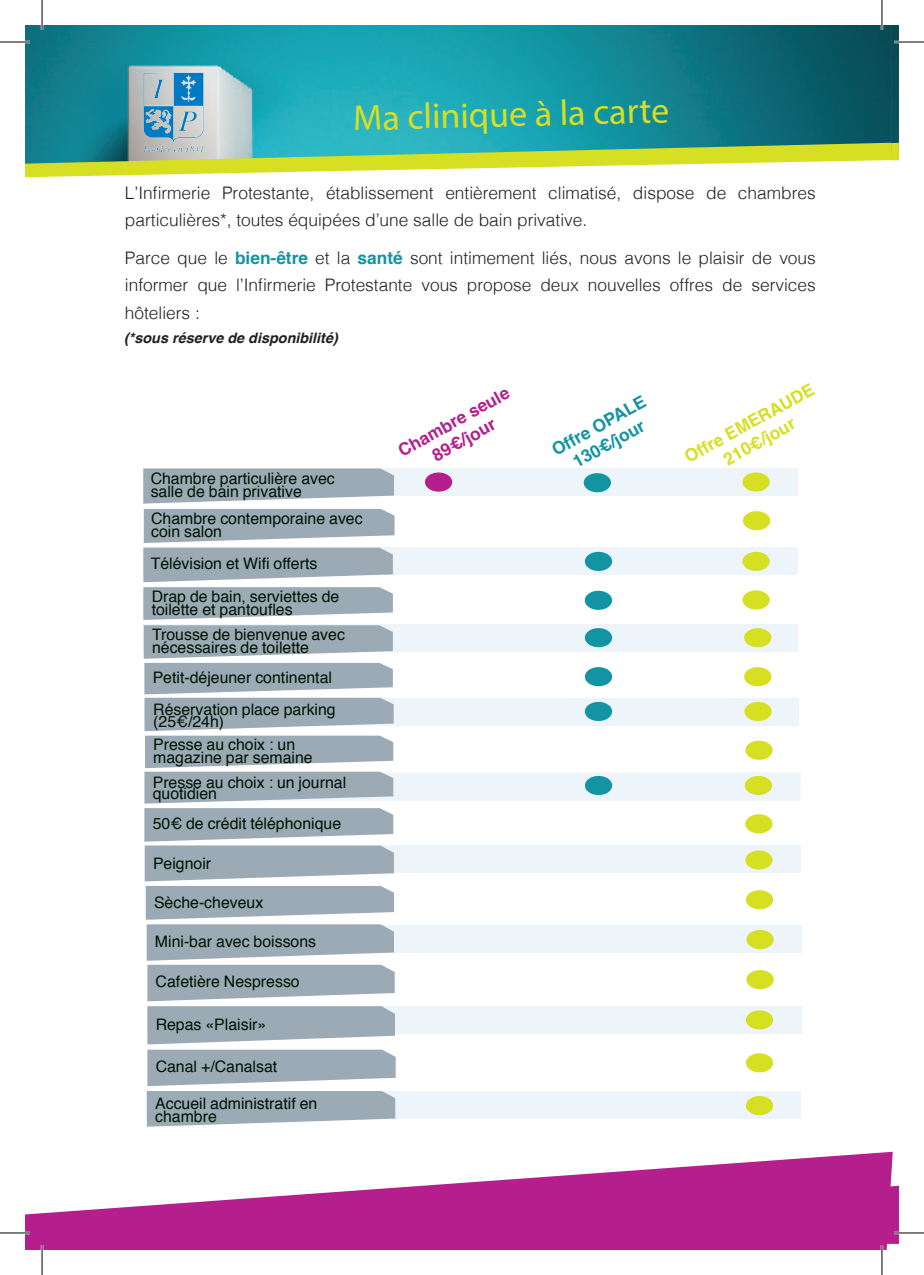
<style>
.page{position:relative;width:924px;height:1275px;background:#fff}
.page>*{position:absolute;margin:0;border:0;box-sizing:border-box;transform-origin:0 0}
.t1{font:36px "Myriad Pro";color:#d6df21}
.t2{font:300 17.2px/27.4px "Helvetica";color:#231f20}
.t3{font:700 17.2px/20.8px "Helvetica";color:#d6df21;text-align:center}
.t4{font:700 17.2px/20.8px "Helvetica";color:#b41e8d;text-align:center}
.t5{font:700 17.2px/20.8px "Helvetica";color:#1294a3;text-align:center}
.t6{font:15.8px/13px "Helvetica";color:#001300}
.t7{font:italic 700 14.4px "Helvetica";color:#231f20}
.s1{font-weight:700;color:#1294a3}
</style>
<div class="page">
<img style="left:890px;top:25px;width:8px;height:118px">
<div style="left:890px;top:143px;width:8px;height:17px;background:#d6df21"></div>
<svg style="left:25px;top:1151px;width:867px;height:99px;fill:#b41e8d"></svg>
<img style="left:25px;top:25px;width:865px;height:118px">
<svg style="left:25px;top:143px;width:865px;height:34px"></svg>
<img style="left:129px;top:65px;width:90px;height:94px">
<div style="left:147px;top:1091px;width:653px;height:28px;background:#edf5fb"></div>
<div style="left:144px;top:698px;width:654px;height:27px;background:#edf5fb"></div>
<div style="left:147px;top:1006px;width:654px;height:27px;background:#edf5fb"></div>
<div style="left:144px;top:624px;width:653px;height:27px;background:#edf5fb"></div>
<div style="left:147px;top:924px;width:654px;height:28px;background:#edf5fb"></div>
<div style="left:146px;top:772px;width:654px;height:28px;background:#edf5fb"></div>
<div style="left:146px;top:845px;width:654px;height:28px;background:#edf5fb"></div>
<div style="left:143px;top:547px;width:654px;height:28px;background:#edf5fb"></div>
<div style="left:143px;top:468px;width:654px;height:28px;background:#edf5fb"></div>
<div style="left:742px;top:472px;width:27px;height:19px;background:#d6df21;border-radius:50%"></div>
<svg style="left:143px;top:468px;width:251px;height:35px;background:#a7b3bd"></svg>
<div style="left:583px;top:473px;width:27px;height:19px;background:#1294a3;border-radius:50%"></div>
<div style="left:425px;top:472px;width:27px;height:19px;background:#b41e8d;border-radius:50%"></div>
<svg style="left:143px;top:509px;width:252px;height:617px"></svg>
<div style="left:584px;top:667px;width:28px;height:19px;background:#1294a3;border-radius:50%"></div>
<div style="left:584px;top:776px;width:28px;height:19px;background:#1294a3;border-radius:50%"></div>
<div style="left:584px;top:628px;width:28px;height:19px;background:#1294a3;border-radius:50%"></div>
<div style="left:584px;top:591px;width:27px;height:19px;background:#1294a3;border-radius:50%"></div>
<div style="left:584px;top:552px;width:28px;height:19px;background:#1294a3;border-radius:50%"></div>
<div style="left:584px;top:702px;width:28px;height:19px;background:#1294a3;border-radius:50%"></div>
<div style="left:745px;top:814px;width:27px;height:19px;background:#d6df21;border-radius:50%"></div>
<div style="left:745px;top:850px;width:27px;height:19px;background:#d6df21;border-radius:50%"></div>
<div style="left:746px;top:930px;width:27px;height:19px;background:#d6df21;border-radius:50%"></div>
<div style="left:745px;top:890px;width:27px;height:19px;background:#d6df21;border-radius:50%"></div>
<div style="left:745px;top:740px;width:27px;height:20px;background:#d6df21;border-radius:50%"></div>
<div style="left:744px;top:702px;width:27px;height:19px;background:#d6df21;border-radius:50%"></div>
<div style="left:743px;top:667px;width:28px;height:19px;background:#d6df21;border-radius:50%"></div>
<div style="left:744px;top:776px;width:27px;height:19px;background:#d6df21;border-radius:50%"></div>
<div style="left:743px;top:628px;width:28px;height:19px;background:#d6df21;border-radius:50%"></div>
<div style="left:742px;top:590px;width:27px;height:19px;background:#d6df21;border-radius:50%"></div>
<div style="left:742px;top:552px;width:27px;height:19px;background:#d6df21;border-radius:50%"></div>
<div style="left:742px;top:511px;width:27px;height:19px;background:#d6df21;border-radius:50%"></div>
<div style="left:745px;top:1096px;width:27px;height:19px;background:#d6df21;border-radius:50%"></div>
<div style="left:745px;top:1053px;width:27px;height:19px;background:#d6df21;border-radius:50%"></div>
<div style="left:745px;top:1010px;width:27px;height:19px;background:#d6df21;border-radius:50%"></div>
<div style="left:746px;top:970px;width:27px;height:19px;background:#d6df21;border-radius:50%"></div>
<div style="left:869px;top:1185px;width:30px;height:59px;background:#b41e8d"></div>
<hr style="left:0;top:41px;width:30px;height:2px;background:#fff">
<hr style="left:893px;top:41px;width:30px;height:2px;background:#fff">
<hr style="left:0;top:1231px;width:30px;height:3px;background:#fff">
<hr style="left:893px;top:1231px;width:30px;height:3px;background:#fff">
<hr style="left:41px;top:0;width:2px;height:30px;background:#fff">
<hr style="left:41px;top:1245px;width:2px;height:30px;background:#fff">
<hr style="left:880px;top:0;width:2px;height:30px;background:#fff">
<hr style="left:880px;top:1245px;width:2px;height:30px;background:#fff">
<hr style="left:0;top:42px;width:30px;height:1px;background:#000">
<hr style="left:893px;top:42px;width:30px;height:1px;background:#000">
<hr style="left:0;top:1232px;width:30px;height:1px;background:#000">
<hr style="left:893px;top:1232px;width:30px;height:1px;background:#000">
<hr style="left:42px;top:0;width:1px;height:30px;background:#000">
<hr style="left:42px;top:1245px;width:1px;height:30px;background:#000">
<hr style="left:881px;top:0;width:1px;height:30px;background:#000">
<hr style="left:881px;top:1245px;width:1px;height:30px;background:#000">
<h1 class="t1" style="left:352px;top:97px;width:317px;rotate:-2deg">Ma clinique à la carte</h1>
<p class="t2" style="left:125px;top:178px;width:692px">L’Infirmerie Protestante, établissement entièrement climatisé, dispose de chambres particulières*, toutes équipées d’une salle de bain privative.</p>
<p class="t2" style="left:125px;top:243px;width:692px;text-align:justify">Parce que le <span class="s1">bien-être</span> et la <span class="s1">santé</span> sont intimement liés, nous avons le plaisir de vous informer que l’Infirmerie Protestante vous propose deux nouvelles offres de services hôteliers :</p>
<p class="t7" style="left:124px;top:326px;width:215px">(*sous réserve de disponibilité)</p>
<p class="t6" style="left:151px;top:473px;width:185px">Chambre particulière avec salle de bain privative</p>
<p class="t6" style="left:151px;top:513px;width:213px">Chambre contemporaine avec coin salon</p>
<p class="t6" style="left:151px;top:558px;width:168px">Télévision et Wifi offerts</p>
<p class="t6" style="left:152px;top:591px;width:189px">Drap de bain, serviettes de toilette et pantoufles</p>
<p class="t6" style="left:152px;top:628px;width:194px">Trousse de bienvenue avec nécessaires de toilette</p>
<p class="t6" style="left:153px;top:671px;width:181px">Petit-déjeuner continental</p>
<p class="t6" style="left:153px;top:703px;width:184px">Réservation place parking (25€/24h)</p>
<p class="t6" style="left:153px;top:738px;width:161px">Presse au choix : un magazine par semaine</p>
<p class="t6" style="left:153px;top:776px;width:195px;line-height:11.6px">Presse au choix : un journal quotidien</p>
<p class="t6" style="left:153px;top:817px;width:190px">50€ de crédit téléphonique</p>
<p class="t6" style="left:153px;top:857px;width:60px">Peignoir</p>
<p class="t6" style="left:154px;top:896px;width:111px">Sèche-cheveux</p>
<p class="t6" style="left:155px;top:935px;width:163px">Mini-bar avec boissons</p>
<p class="t6" style="left:156px;top:975px;width:145px">Cafetière Nespresso</p>
<p class="t6" style="left:156px;top:1018px;width:112px">Repas «Plaisir»</p>
<p class="t6" style="left:156px;top:1060px;width:123px">Canal +/Canalsat</p>
<p class="t6" style="left:155px;top:1097px;width:163px">Accueil administratif en chambre</p>
<p class="t4" style="left:394px;top:442px;width:125px;rotate:-29deg">Chambre seule<br>89€/jour</p>
<p class="t5" style="left:548px;top:442px;width:106px;rotate:-29deg">Offre OPALE<br>130€/jour</p>
<p class="t3" style="left:680px;top:449px;width:146px;rotate:-29deg">Offre EMERAUDE<br>210€/jour</p>
</div>
